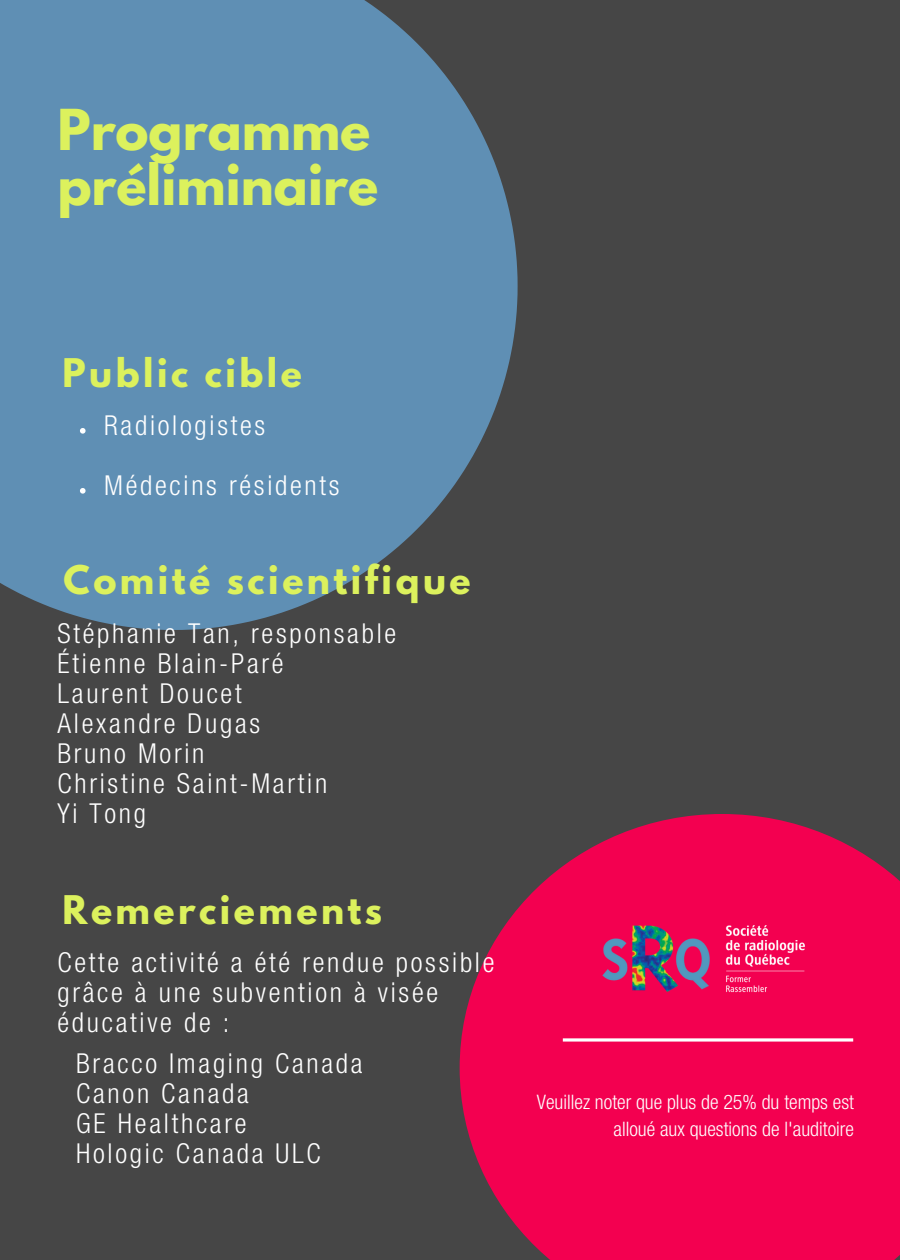
<style>
.page{position:relative;width:900px;height:1260px;background:#464646}
.page>*{position:absolute;margin:0;border:0;box-sizing:border-box;transform-origin:0 0}
.t1{font:700 50px/54.5px "League Spartan";color:#dcf15d}
.t2{font:700 35px "League Spartan";letter-spacing:.1em;color:#dcf15d}
.t3{font:300 condensed 27.5px/30px "Helvetica Neue LT Std";letter-spacing:.1em;color:#fff}
.t4{font:300 condensed 20px/26.8px "Helvetica Neue LT Std";color:#fff;text-align:right}
</style>
<div class="page">
<svg style="left:0;top:0;width:518px;height:630px;background:#5b85a6"></svg>
<svg style="left:460px;top:814px;width:440px;height:446px;background:#db094e"></svg>
<svg style="left:563px;top:1038px;width:290px;height:4px"></svg>
<img style="left:586px;top:912px;width:245px;height:92px">
<svg style="left:80px;top:428px;width:6px;height:6px"></svg>
<svg style="left:80px;top:488px;width:6px;height:6px"></svg>
<p class="t1" style="left:57px;top:109px;width:322px">Programme préliminaire</p>
<p class="t2" style="left:63px;top:356px;width:241px">Public cible</p>
<p class="t3" style="left:104px;top:415px;width:163px">Radiologistes</p>
<p class="t3" style="left:104px;top:475px;width:237px">Médecins résidents</p>
<p class="t2" style="left:64px;top:563px;width:409px">Comité scientifique</p>
<p class="t3" style="left:57px;top:622px;width:340px">Stéphanie Tan, responsable</p>
<p class="t3" style="left:57px;top:652px;width:228px">Étienne Blain-Paré</p>
<p class="t3" style="left:57px;top:682px;width:186px">Laurent Doucet</p>
<p class="t3" style="left:57px;top:712px;width:204px">Alexandre Dugas</p>
<p class="t3" style="left:57px;top:742px;width:149px">Bruno Morin</p>
<p class="t3" style="left:57px;top:772px;width:271px">Christine Saint-Martin</p>
<p class="t3" style="left:57px;top:802px;width:90px">Yi Tong</p>
<p class="t2" style="left:63px;top:892px;width:321px">Remerciements</p>
<p class="t3" style="left:57px;top:951px;width:439px">Cette activité a été rendue possible grâce à une subvention à visée éducative de :</p>
<p class="t3" style="left:76px;top:1052px;width:288px">Bracco Imaging Canada</p>
<p class="t3" style="left:76px;top:1082px;width:174px">Canon Canada</p>
<p class="t3" style="left:76px;top:1112px;width:172px">GE Healthcare</p>
<p class="t3" style="left:76px;top:1142px;width:246px">Hologic Canada ULC</p>
<p class="t4" style="left:537px;top:1092px;width:319px">Veuillez noter que plus de 25% du temps est alloué aux questions de l'auditoire</p>
</div>
